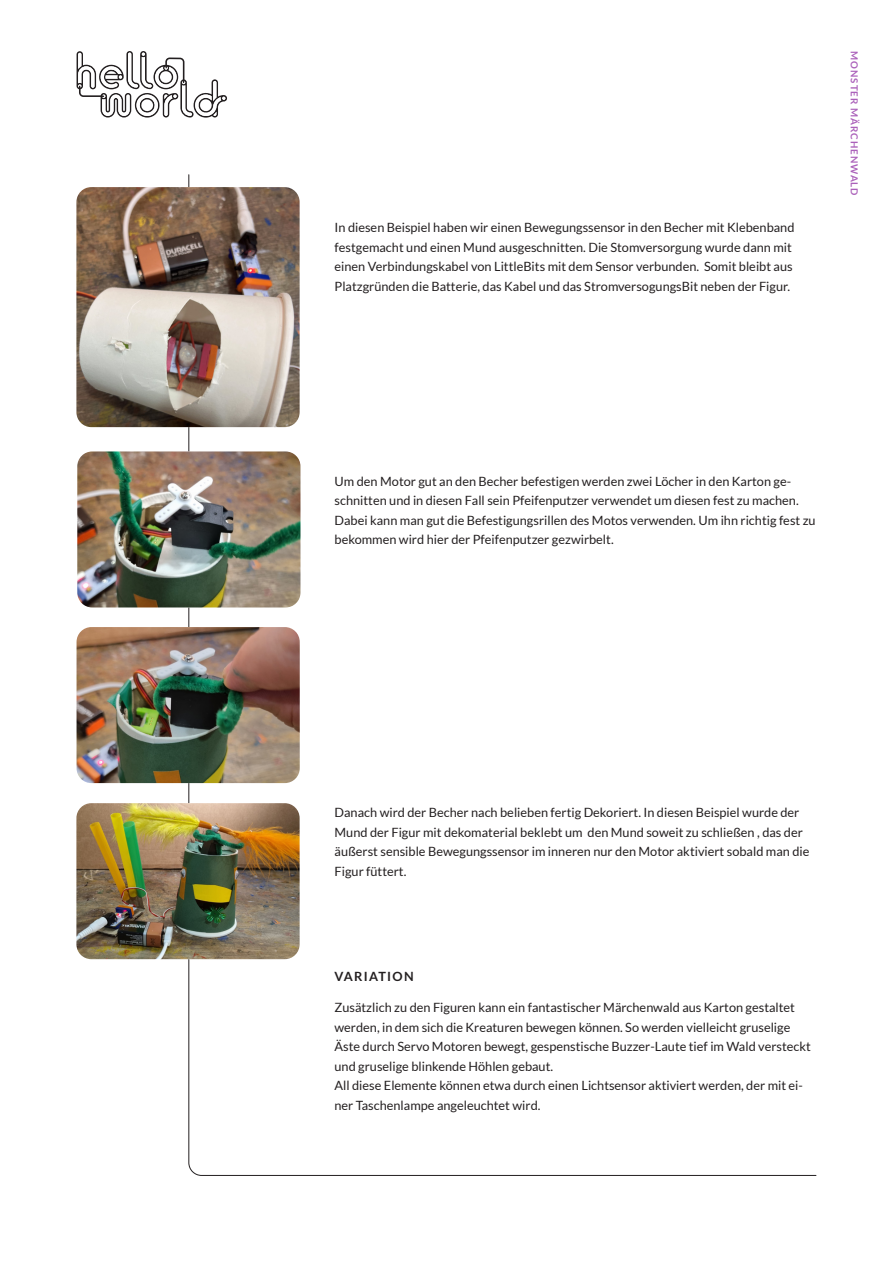
<style>
.page{position:relative;width:893px;height:1263px;background:#fff}
.page>*{position:absolute;margin:0;border:0;box-sizing:border-box;transform-origin:0 0}
.t1{font:12.75px/19.5px "Lato";color:#231f20}
.t2{font:700 12.75px "Lato";letter-spacing:.1em;color:#231f20}
.t3{font:700 9.75px "Lato";letter-spacing:.1em;color:#ab61ba}
</style>
<div class="page">
<svg style="left:77px;top:51px;width:150px;height:67px"></svg>
<img style="left:76px;top:187px;width:224px;height:240px">
<img style="left:77px;top:451px;width:223px;height:156px">
<img style="left:76px;top:803px;width:224px;height:156px">
<img style="left:77px;top:627px;width:223px;height:156px">
<p class="t1" style="left:335px;top:218px;width:461px">In diesen Beispiel haben wir einen Bewegungssensor in den Becher mit Klebenband festgemacht und einen Mund ausgeschnitten. Die Stomversorgung wurde dann mit einen Verbindungskabel von LittleBits mit dem Sensor verbunden. Somit bleibt aus Platzgründen die Batterie, das Kabel und das StromversogungsBit neben der Figur.</p>
<p class="t3" style="left:860px;top:51px;width:146px;rotate:90deg">MONSTER MÄRCHENWALD</p>
<p class="t1" style="left:335px;top:471px;width:483px">Um den Motor gut an den Becher befestigen werden zwei Löcher in den Karton ge&shy;schnitten und in diesen Fall sein Pfeifenputzer verwendet um diesen fest zu machen.<br>Dabei kann man gut die Befestigungsrillen des Motos verwenden. Um ihn richtig fest zu bekommen wird hier der Pfeifenputzer gezwirbelt.</p>
<p class="t1" style="left:335px;top:803px;width:476px">Danach wird der Becher nach belieben fertig Dekoriert. In diesen Beispiel wurde der Mund der Figur mit dekomaterial beklebt um den Mund soweit zu schließen , das der äußerst sensible Bewegungssensor im inneren nur den Motor aktiviert sobald man die Figur füttert.</p>
<p class="t2" style="left:334px;top:969px;width:81px">VARIATION</p>
<p class="t1" style="left:334px;top:998px;width:478px">Zusätzlich zu den Figuren kann ein fantastischer Märchenwald aus Karton gestaltet werden, in dem sich die Kreaturen bewegen können. So werden vielleicht gruselige Äste durch Servo Motoren bewegt, gespenstische Buzzer-Laute tief im Wald versteckt und gruselige blinkende Höhlen gebaut.</p>
<p class="t1" style="left:334px;top:1076px;width:470px">All diese Elemente können etwa durch einen Lichtsensor aktiviert werden, der mit ei&shy;ner Taschenlampe angeleuchtet wird.</p>
</div>
